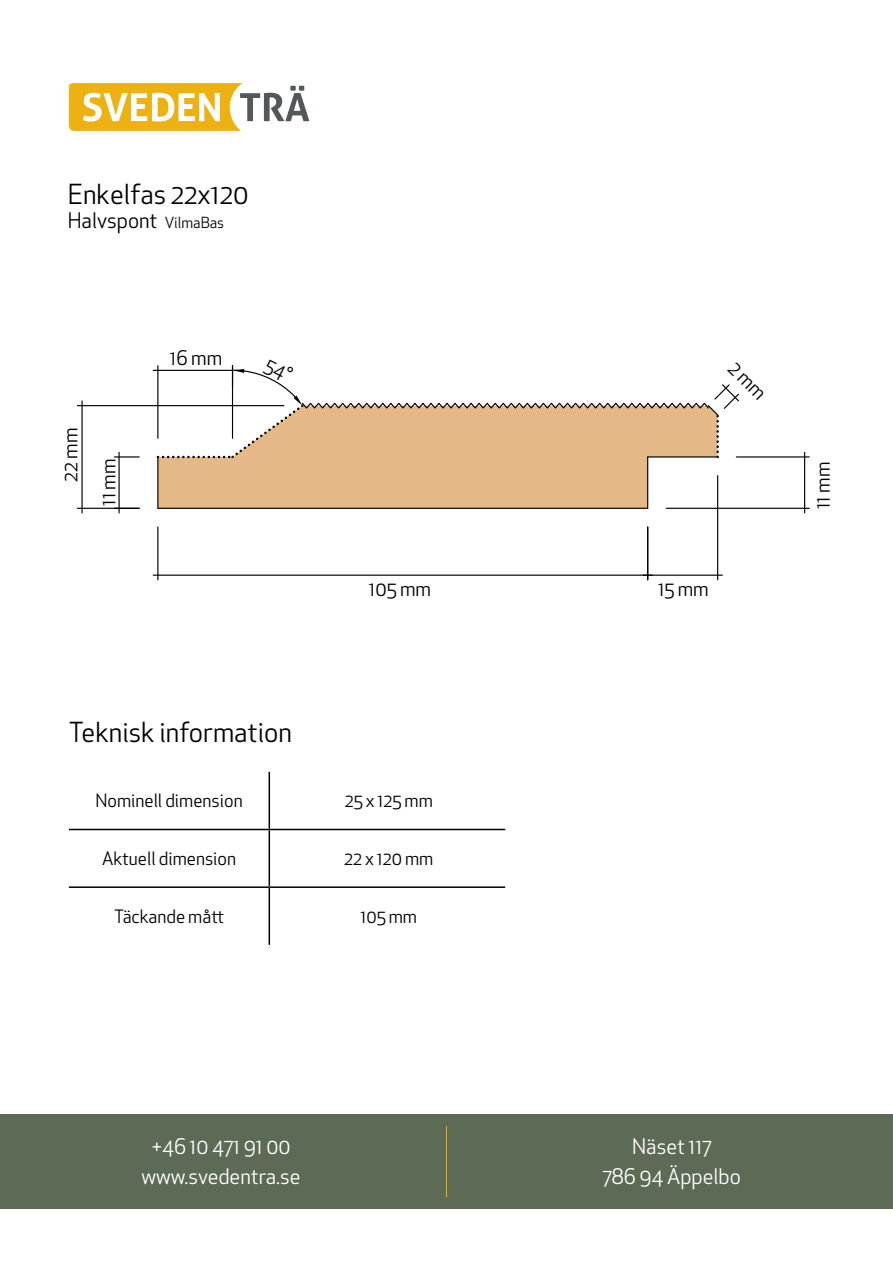
<style>
.page{position:relative;width:893px;height:1263px;background:#fff}
.page>*{position:absolute;margin:0;border:0;box-sizing:border-box;transform-origin:0 0}
.t1{font:27px "Apex New";color:#000}
.t2{font:21px/30px "Apex New";color:#fff;text-align:center}
.t3{font:21px "Apex New";color:#000}
.t4{font:19.8px "Apex New";color:#000}
.t5{font:18px "Apex New";color:#000}
.s1{font-size:15px}
</style>
<div class="page">
<div style="left:0;top:1114px;width:893px;height:95px;background:#5d6a55"></div>
<hr style="left:446px;top:1126px;width:1px;height:71px;background:#ebaa00">
<hr style="left:269px;top:772px;width:1px;height:57px;background:#000">
<hr style="left:69px;top:829px;width:200px;height:1px;background:#000">
<hr style="left:269px;top:829px;width:236px;height:1px;background:#000">
<hr style="left:269px;top:830px;width:1px;height:56px;background:#000">
<hr style="left:69px;top:886px;width:200px;height:2px;background:#000">
<hr style="left:269px;top:886px;width:236px;height:2px;background:#000">
<hr style="left:269px;top:888px;width:1px;height:57px;background:#000">
<svg style="left:69px;top:83px;width:240px;height:48px"></svg>
<svg style="left:158px;top:460px;width:560px;height:48px;background:#e6bf94"></svg>
<hr style="left:157px;top:457px;width:1px;height:51px;background:#000">
<hr style="left:647px;top:457px;width:1px;height:51px;background:#000">
<hr style="left:736px;top:456px;width:73px;height:1px;background:#000">
<hr style="left:666px;top:508px;width:143px;height:1px;background:#000">
<hr style="left:804px;top:452px;width:1px;height:61px;background:#000">
<hr style="left:717px;top:476px;width:1px;height:104px;background:#000">
<hr style="left:643px;top:575px;width:79px;height:1px;background:#000">
<svg style="left:114px;top:456px;width:25px;height:1px"></svg>
<hr style="left:118px;top:452px;width:2px;height:61px;background:#000">
<hr style="left:157px;top:366px;width:1px;height:72px;background:#000">
<hr style="left:153px;top:370px;width:84px;height:1px;background:#000">
<hr style="left:77px;top:508px;width:62px;height:1px;background:#000">
<hr style="left:77px;top:405px;width:207px;height:1px;background:#000">
<hr style="left:81px;top:401px;width:2px;height:112px;background:#000">
<hr style="left:158px;top:508px;width:490px;height:1px;background:#000">
<hr style="left:157px;top:527px;width:1px;height:53px;background:#000">
<hr style="left:647px;top:527px;width:1px;height:53px;background:#000">
<hr style="left:153px;top:575px;width:499px;height:1px;background:#000">
<svg style="left:158px;top:365px;width:606px;height:95px"></svg>
<h1 class="t1" style="left:68px;top:177px;width:182px">Enkelfas 22x120</h1>
<p class="t3" style="left:68px;top:207px;width:158px">Halvspont <span class="s1">VilmaBas</span></p>
<p class="t4" style="left:58px;top:482px;width:55px;rotate:-90deg">22 mm</p>
<p class="t4" style="left:96px;top:506px;width:49px;rotate:-90deg">11 mm</p>
<p class="t4" style="left:170px;top:346px;width:54px">16 mm</p>
<h1 class="t1" style="left:69px;top:715px;width:225px">Teknisk information</h1>
<p class="t4" style="left:369px;top:576px;width:64px">105 mm</p>
<p class="t5" style="left:95px;top:789px;width:149px">Nominell dimension</p>
<p class="t5" style="left:345px;top:789px;width:90px">25 x 125 mm</p>
<p class="t5" style="left:102px;top:847px;width:136px">Aktuell dimension</p>
<p class="t5" style="left:344px;top:847px;width:91px">22 x 120 mm</p>
<p class="t5" style="left:114px;top:905px;width:111px">Täckande mått</p>
<p class="t5" style="left:360px;top:905px;width:58px">105 mm</p>
<p class="t4" style="left:658px;top:576px;width:52px">15 mm</p>
<p class="t4" style="left:810px;top:509px;width:49px;rotate:-90deg">11 mm</p>
<p class="t2" style="left:142px;top:1132px;width:161px">+46 10 471 91 00 www.svedentra.se</p>
<p class="t2" style="left:603px;top:1132px;width:140px">Näset 117<br>786 94 Äppelbo</p>
</div>
